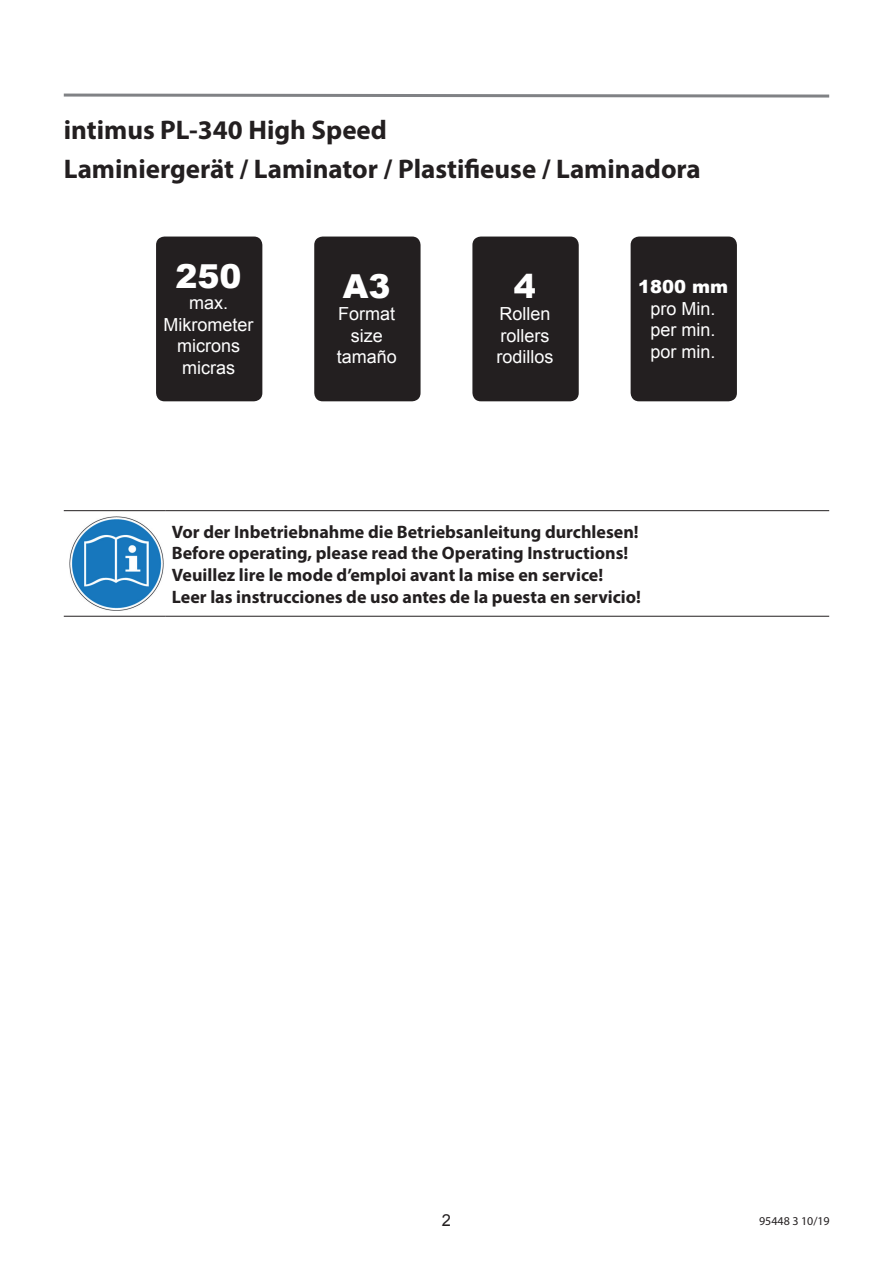
<style>
.page{position:relative;width:893px;height:1263px;background:#fff}
.page>*{position:absolute;margin:0;border:0;box-sizing:border-box;transform-origin:0 0}
.t1{font:900 33px "Arial";color:#fff}
.t2{font:700 27px/39px "Myriad Pro";color:#231f20}
.t3{font:700 18px/21.6px "Myriad Pro";color:#231f20}
.t4{font:18px/21.6px "Arial";color:#fff;text-align:center}
.t5{font:900 18px "Arial";color:#fff}
.t6{font:16.5px "Arial";color:#231f20}
.t7{font:12px "Myriad Pro";color:#231f20}
</style>
<div class="page">
<svg style="left:63px;top:93px;width:767px;height:5px"></svg>
<div style="left:314px;top:237px;width:107px;height:164px;background:#231f20;border-radius:9px"></div>
<div style="left:472px;top:237px;width:107px;height:164px;background:#231f20;border-radius:9px"></div>
<div style="left:631px;top:237px;width:106px;height:164px;background:#231f20;border-radius:9px"></div>
<div style="left:156px;top:237px;width:106px;height:164px;background:#231f20;border-radius:9px"></div>
<hr style="left:64px;top:510px;width:102px;height:1px;background:#231f20">
<hr style="left:166px;top:510px;width:663px;height:1px;background:#231f20">
<hr style="left:64px;top:616px;width:102px;height:1px;background:#231f20">
<hr style="left:166px;top:616px;width:663px;height:1px;background:#231f20">
<img style="left:70px;top:517px;width:93px;height:93px">
<h2 class="t2" style="left:64px;top:110px;width:639px">intimus PL-340 High Speed<br>Laminiergerät / Laminator / Plastifieuse / Laminadora</h2>
<h1 class="t1" style="left:176px;top:252px;width:68px">250</h1>
<p class="t4" style="left:164px;top:292px;width:91px">max.<br>Mikrometer microns micras</p>
<h1 class="t1" style="left:343px;top:263px;width:49px">A3</h1>
<p class="t4" style="left:337px;top:303px;width:62px">Format size tamaño</p>
<h1 class="t1" style="left:514px;top:263px;width:24px">4</h1>
<p class="t4" style="left:496px;top:303px;width:59px;text-align:left">Rollen rollers rodillos</p>
<p class="t5" style="left:638px;top:273px;width:92px">1800 mm</p>
<p class="t4" style="left:651px;top:298px;width:67px;text-align:justify">pro Min. per min. por min.</p>
<p class="t3" style="left:172px;top:520px;width:471px">Vor der Inbetriebnahme die Betriebsanleitung durchlesen!<br>Before operating, please read the Operating Instructions!<br>Veuillez lire le mode d’emploi avant la mise en service!<br>Leer las instrucciones de uso antes de la puesta en servicio!</p>
<p class="t6" style="left:442px;top:1210px;width:11px">2</p>
<p class="t7" style="left:759px;top:1213px;width:72px">95448 3 10/19</p>
</div>
